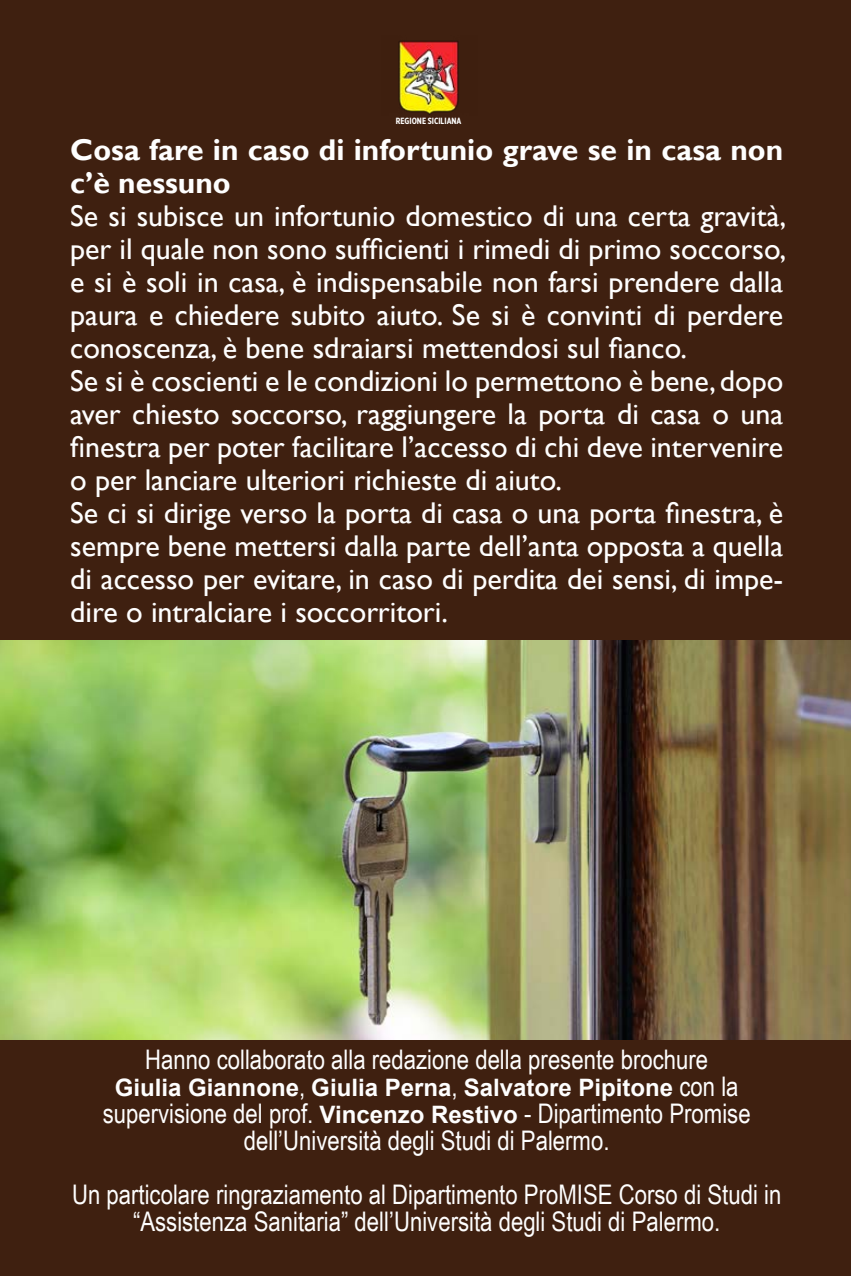
<style>
.page{position:relative;width:851px;height:1276px;background:#fff}
.page>*{position:absolute;margin:0;border:0;box-sizing:border-box;transform-origin:0 0}
.t1{font:30px/33px "Gill Sans";color:#fefefe}
.t2{font:700 30px/33px "Gill Sans";color:#fefefe}
.t3{font:27px/27px "Arial Narrow";color:#fefefe;text-align:center}
.t4{font:700 24px "Arial";color:#fefefe}
.t5{font:700 9px "Gotham X Narrow";color:#fff}
.s1{font-family:"Arial Narrow";font-weight:400;font-size:27px}
.s2{font-family:"Arial";font-weight:700;font-size:24px}
</style>
<div class="page">
<div style="left:0;top:0;width:850px;height:1276px;background:#3f2010"></div>
<img style="left:398px;top:41px;width:61px;height:74px">
<img style="left:0;top:641px;width:850px;height:398px">
<p class="t5" style="left:396px;top:115px;width:67px">REGIONE SICILIANA</p>
<p class="t2" style="left:70px;top:134px;width:714px">Cosa fare in caso di infortunio grave se in casa non c’è nessuno</p>
<p class="t1" style="left:70px;top:200px;width:717px">Se si subisce un infortunio domestico di una certa gravità, per il quale non sono sufficienti i rimedi di primo soccorso, e si è soli in casa, è indispensabile non farsi prendere dalla paura e chiedere subito aiuto. Se si è convinti di perdere conoscenza, è bene sdraiarsi mettendosi sul fianco.<br>Se si è coscienti e le condizioni lo permettono è bene, dopo aver chiesto soccorso, raggiungere la porta di casa o una finestra per poter facilitare l’accesso di chi deve intervenire o per lanciare ulteriori richieste di aiuto.<br>Se ci si dirige verso la porta di casa o una porta finestra, è sempre bene mettersi dalla parte dell’anta opposta a quella di accesso per evitare, in caso di perdita dei sensi, di impe&shy;dire o intralciare i soccorritori.</p>
<p class="t3" style="left:145px;top:1045px;width:564px">Hanno collaborato alla redazione della presente brochure</p>
<p class="t4" style="left:115px;top:1070px;width:625px">Giulia Giannone<span class="s1">,</span> Giulia Perna<span class="s1">,</span> Salvatore Pipitone <span class="s1">con la</span></p>
<p class="t3" style="left:103px;top:1099px;width:649px">supervisione del prof. <span class="s2">Vincenzo Restivo</span> - Dipartimento Promise dell’Università degli Studi di Palermo.</p>
<p class="t3" style="left:72px;top:1180px;width:710px">Un particolare ringraziamento al Dipartimento ProMISE Corso di Studi in “Assistenza Sanitaria” dell’Università degli Studi di Palermo.</p>
</div>
